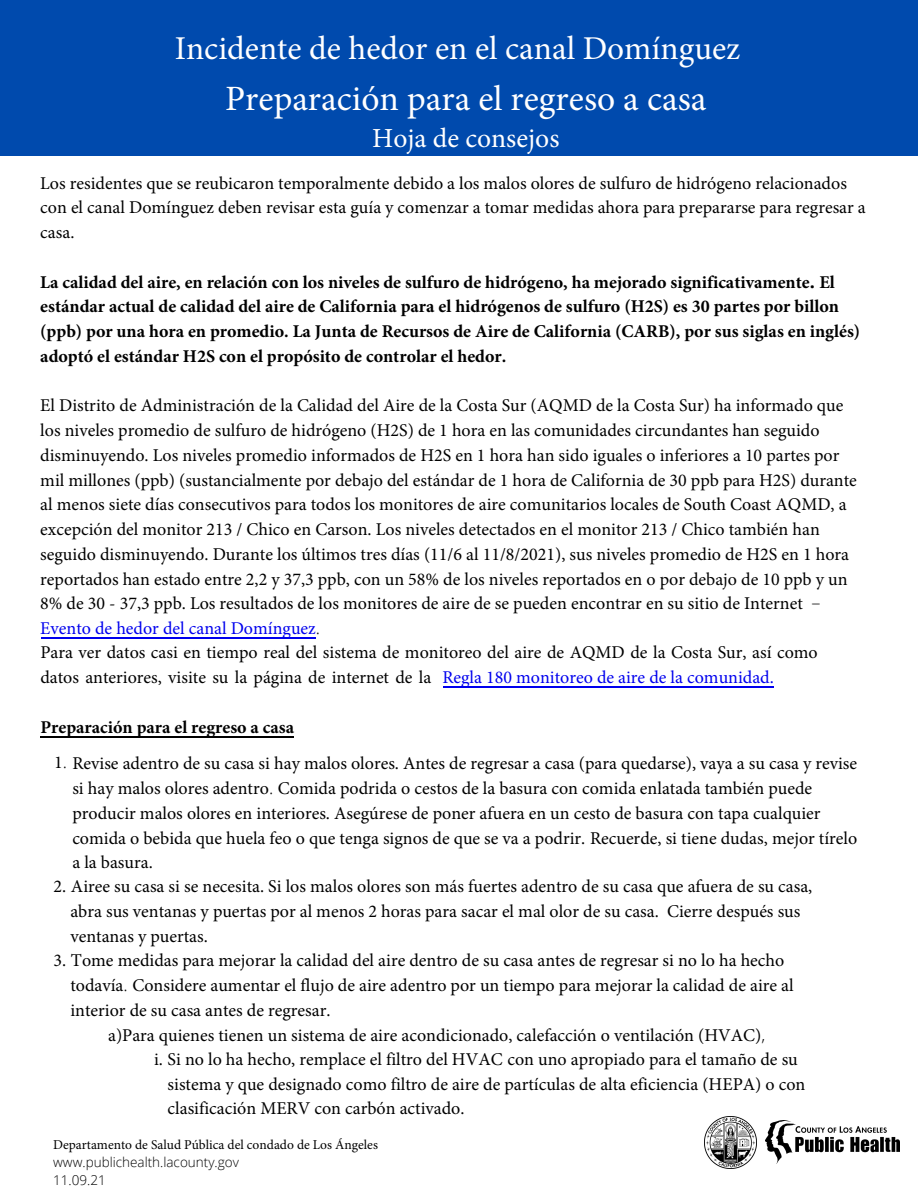
<style>
.page{position:relative;width:918px;height:1188px;background:#fff}
.page>*{position:absolute;margin:0;border:0;box-sizing:border-box;transform-origin:0 0}
.t1{font:35.55px "Minion Pro";color:#fff}
.t2{font:33.3px "Minion Pro";color:#fff}
.t3{font:27.6px "Minion Pro";color:#fff}
.t4{font:18px/24.8px "Minion Pro";color:#000}
.t5{font:700 18px/24.8px "Minion Pro";color:#000}
.t6{font:13.5px/18.1px "Minion Pro";color:#000}
.s1{font-family:"Open Sans"}
.s2{font-family:"Open Sans";font-weight:300}
.s3{color:#00e}
</style>
<div class="page">
<div style="left:0;top:0;width:918px;height:156px;background:#004aad"></div>
<img style="left:766px;top:1121px;width:134px;height:42px">
<img style="left:704px;top:1116px;width:52px;height:52px">
<hr style="left:41px;top:637px;width:274px;height:1px;background:#00e">
<hr style="left:443px;top:686px;width:330px;height:1px;background:#00e">
<hr style="left:41px;top:736px;width:253px;height:1px;background:#000">
<p class="t2" style="left:175px;top:26px;width:567px">Incidente de hedor en el canal Domínguez</p>
<p class="t1" style="left:225px;top:74px;width:483px">Preparación para el regreso a casa</p>
<p class="t3" style="left:372px;top:120px;width:189px">Hoja de consejos</p>
<p class="t4" style="left:40px;top:170px;width:827px">Los residentes que se reubicaron temporalmente debido a los malos olores de sulfuro de hidrógeno relacionados con el canal Domínguez deben revisar esta guía y comenzar a tomar medidas ahora para prepararse para regresar a casa.</p>
<p class="t5" style="left:40px;top:269px;width:821px">La calidad del aire, en relación con los niveles de sulfuro de hidrógeno, ha mejorado significativamente<span class="s1">.</span> El estándar actual de calidad del aire de California para el hidrógenos de sulfuro (H2S) es 30 partes por billon (ppb) por una hora en promedio. La Junta de Recursos de Aire de California (CARB), por sus siglas en inglés) adoptó el estándar H2S con el propósito de controlar el hedor.</p>
<p class="t4" style="left:40px;top:393px;width:818px">El Distrito de Administración de la Calidad del Aire de la Costa Sur (AQMD de la Costa Sur) ha informado que los niveles promedio de sulfuro de hidrógeno (H2S) de 1 hora en las comunidades circundantes han seguido disminuyendo. Los niveles promedio informados de H2S en 1 hora han sido iguales o inferiores a 10 partes por mil millones (ppb) (sustancialmente por debajo del estándar de 1 hora de California de 30 ppb para H2S) durante al menos siete días consecutivos para todos los monitores de aire comunitarios locales de South Coast AQMD, a excepción del monitor 213 / Chico en Carson. Los niveles detectados en el monitor 213 / Chico también han seguido disminuyendo. Durante los últimos tres días (11/6 al 11/8/2021), sus niveles promedio de H2S en 1 hora reportados han estado entre 2,2 y 37,3 ppb, con un 58% de los niveles reportados en o por debajo de 10 ppb y un 8% de 30 - 37,3 ppb. Los resultados de los monitores de aire de se pueden encontrar en su sitio de Internet <span class="s2">– </span><span class="s3">Evento de hedor del canal Domínguez</span><span class="s2">.</span></p>
<p class="t4" style="left:40px;top:640px;width:779px">Para ver datos casi en tiempo real del sistema de monitoreo del aire de AQMD de la Costa Sur, así como datos anteriores, visite su la página de internet de la <span class="s3">Regla 180 monitoreo de aire de la comunidad.</span></p>
<p class="t5" style="left:40px;top:715px;width:255px">Preparación para el regreso a casa</p>
<p class="t4" style="left:72px;top:751px;width:786px;text-indent:-18px">1<span class="s2">.</span> Revise adentro de su casa si hay malos olores. Antes de regresar a casa (para quedarse), vaya a su casa y revise si hay malos olores adentro<span class="s2">.</span> Comida podrida o cestos de la basura con comida enlatada también puede producir malos olores en interiores. Asegúrese de poner afuera en un cesto de basura con tapa cualquier comida o bebida que huela feo o que tenga signos de que se va a podrir. Recuerde, si tiene dudas, mejor tírelo a la basura.</p>
<p class="t4" style="left:70px;top:874px;width:743px;text-indent:-17px">2. Airee su casa si se necesita. Si los malos olores son más fuertes adentro de su casa que afuera de su casa, abra sus ventanas y puertas por al menos 2 horas para sacar el mal olor de su casa. Cierre después sus ventanas y puertas.</p>
<p class="t4" style="left:54px;top:948px;width:732px">3. Tome medidas para mejorar la calidad del aire dentro de su casa antes de regresar si no lo ha hecho</p>
<p class="t4" style="left:70px;top:973px;width:725px">todavía<span class="s2">.</span> Considere aumentar el flujo de aire adentro por un tiempo para mejorar la calidad de aire al</p>
<p class="t4" style="left:70px;top:998px;width:262px">interior de su casa antes de regresar.</p>
<p class="t4" style="left:108px;top:1023px;width:659px">a)Para quienes tienen un sistema de aire acondicionado, calefacción o ventilación (HVAC)<span class="s2">,</span></p>
<p class="t4" style="left:154px;top:1047px;width:645px">i. Si no lo ha hecho, remplace el filtro del HVAC con uno apropiado para el tamaño de su</p>
<p class="t4" style="left:168px;top:1072px;width:639px">sistema y que designado como filtro de aire de partículas de alta eficiencia (HEPA) o con</p>
<p class="t4" style="left:168px;top:1096px;width:298px">clasificación MERV con carbón activado.</p>
<p class="t6" style="left:53px;top:1135px;width:326px">Departamento de Salud Pública del condado de Los Ángeles <span class="s2">www.publichealth.lacounty.gov<br>11.09.21</span></p>
</div>
